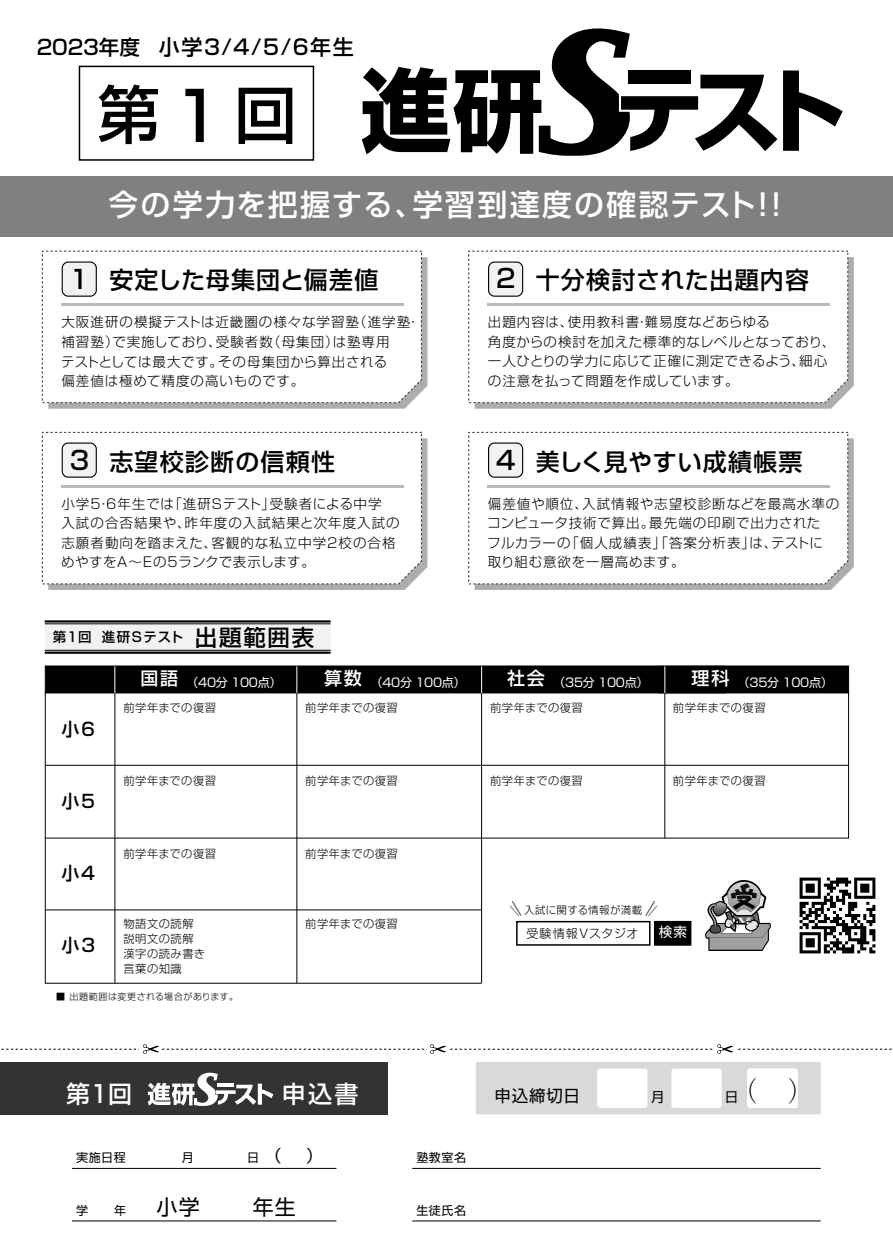
<style>
.page{position:relative;width:893px;height:1251px;background:#fff}
.page>*{position:absolute;margin:0;border:0;box-sizing:border-box;transform-origin:0 0}
.t1{font:500 63px "Shin Go Pro";color:#000}
.t2{font:500 30px "Shin Go Pro";letter-spacing:.075em;color:#fff}
.t3{font:300 27px "Ryumin Pr 6 N";color:#000}
.t4{font:500 25.5px "Shin Go Pro";color:#000}
.t5{font:500 24px "Shin Go Pro";letter-spacing:.05em;color:#000}
.t6{font:500 24px "Shin Go Pro";letter-spacing:-.015em;color:#fff}
.t7{font:500 21px "Shin Go Pro";letter-spacing:.075em;color:#000}
.t8{font:21px "Shin Go Pro";color:#000}
.t9{font:500 18px "Shin Go Pro";letter-spacing:-.025em;color:#000}
.t10{font:16.5px "Shin Go Pro";letter-spacing:.05em;color:#000}
.t11{font:300 13.5px/19.5px "Shin Go Pro";letter-spacing:.06em;color:#000}
.t12{font:500 13.5px "Shin Go Pro";letter-spacing:-.03em;color:#000}
.t13{font:13.5px "Shin Go Pro";color:#fff}
.t14{font:13.5px "Shin Go Pro";color:#000}
.t15{font:12px "Shin Go Pro";letter-spacing:-.025em;color:#fff}
.t16{font:12px "Shin Go Pro";letter-spacing:.05em;color:#000}
.t17{font:300 12px "Shin Go Pro";letter-spacing:.035em;color:#000}
.t18{font:300 11.25px/15px "Shin Go Pro";letter-spacing:.05em;color:#000}
.t19{font:300 10.5px "Shin Go Pro";letter-spacing:.03em;color:#000}
.t20{font:300 9px "Shin Go Pro";letter-spacing:.055em;color:#000}
.s1{font-size:20.55px}
.s2{font-size:67.5px}
.s3{font-size:22.5px}
.s4{font-weight:500;font-size:18px}
.s5{font-size:12px}
.s6{font-family:"Shin Go Pro";font-weight:400;font-size:13.5px}
</style>
<div class="page">
<img style="left:849px;top:877px;width:27px;height:77px">
<div style="left:0;top:176px;width:893px;height:60px;background:#808080"></div>
<svg style="left:475px;top:438px;width:379px;height:151px;background:#b3b3b3"></svg>
<svg style="left:468px;top:431px;width:381px;height:154px"></svg>
<svg style="left:475px;top:257px;width:379px;height:151px;background:#b3b3b3"></svg>
<svg style="left:468px;top:250px;width:381px;height:154px"></svg>
<div style="left:79px;top:66px;width:235px;height:95px;border:2px solid #000"></div>
<div style="left:488px;top:443px;width:35px;height:34px;background:#f2f2f2;border-radius:6px"></div>
<div style="left:488px;top:442px;width:35px;height:35px;border:1px solid #000;border-radius:6px"></div>
<div style="left:488px;top:262px;width:35px;height:34px;background:#f2f2f2;border-radius:6px"></div>
<div style="left:488px;top:261px;width:35px;height:36px;border:1px solid #000;border-radius:6px"></div>
<hr style="left:488px;top:485px;width:342px;height:2px;background:#bababa">
<hr style="left:488px;top:304px;width:342px;height:2px;background:#bababa">
<svg style="left:48px;top:438px;width:379px;height:151px;background:#b2b2b2"></svg>
<svg style="left:41px;top:431px;width:381px;height:154px"></svg>
<svg style="left:48px;top:257px;width:379px;height:151px;background:#b2b2b2"></svg>
<svg style="left:41px;top:250px;width:381px;height:154px"></svg>
<div style="left:62px;top:443px;width:34px;height:34px;background:#f2f2f2;border-radius:6px"></div>
<div style="left:62px;top:442px;width:35px;height:35px;border:1px solid #000;border-radius:6px"></div>
<div style="left:62px;top:262px;width:34px;height:34px;background:#f2f2f2;border-radius:6px"></div>
<div style="left:62px;top:261px;width:35px;height:36px;border:1px solid #000;border-radius:6px"></div>
<hr style="left:61px;top:485px;width:343px;height:2px;background:#bababa">
<hr style="left:61px;top:304px;width:343px;height:2px;background:#bababa">
<svg style="left:1px;top:1044px;width:891px;height:10px"></svg>
<div style="left:0;top:1061px;width:388px;height:53px;background:#333"></div>
<hr style="left:72px;top:1167px;width:264px;height:1px;background:#000">
<hr style="left:72px;top:1220px;width:264px;height:1px;background:#000">
<hr style="left:412px;top:1167px;width:409px;height:1px;background:#000">
<hr style="left:412px;top:1220px;width:409px;height:1px;background:#000">
<div style="left:45px;top:624px;width:285px;height:26px;background:#f2f2f2"></div>
<hr style="left:45px;top:623px;width:286px;height:1px;background:#000">
<hr style="left:45px;top:650px;width:286px;height:1px;background:#000">
<hr style="left:45px;top:620px;width:286px;height:2px;background:#000">
<hr style="left:45px;top:651px;width:286px;height:2px;background:#000">
<svg style="left:783px;top:70px;width:60px;height:81px"></svg>
<svg style="left:362px;top:28px;width:415px;height:128px"></svg>
<svg style="left:148px;top:1072px;width:125px;height:33px"></svg>
<svg style="left:45px;top:692px;width:804px;height:291px"></svg>
<div style="left:45px;top:665px;width:804px;height:27px;background:#000;border:1px solid #000"></div>
<div style="left:658px;top:665px;width:68px;height:28px;background:#000;border:1px solid #000"></div>
<hr style="left:114px;top:692px;width:1px;height:290px;background:#000">
<hr style="left:45px;top:764px;width:803px;height:1px;background:#000">
<hr style="left:45px;top:837px;width:803px;height:1px;background:#000">
<hr style="left:45px;top:909px;width:436px;height:1px;background:#000">
<svg style="left:481px;top:666px;width:1px;height:26px"></svg>
<svg style="left:296px;top:666px;width:1px;height:26px"></svg>
<svg style="left:114px;top:666px;width:1px;height:26px"></svg>
<svg style="left:664px;top:666px;width:1px;height:26px"></svg>
<hr style="left:45px;top:982px;width:436px;height:1px;background:#000">
<div style="left:476px;top:1061px;width:345px;height:53px;background:#d9d9d9;border-radius:2px"></div>
<div style="left:671px;top:1068px;width:51px;height:39px;background:#fff;border-radius:3px"></div>
<div style="left:597px;top:1068px;width:50px;height:39px;background:#fff;border-radius:3px"></div>
<div style="left:747px;top:1068px;width:51px;height:39px;background:#fff;border-radius:3px"></div>
<h3 class="t7" style="left:37px;top:30px;width:319px"><span class="s1">202３年度</span> 小学3/4/5/6年生</h3>
<h1 class="t1" style="left:97px;top:63px;width:201px">第<span class="s2">１</span>回</h1>
<h3 class="t4" style="left:70px;top:258px;width:21px">1</h3>
<h2 class="t2" style="left:108px;top:180px;width:684px">今の学力を把握する、学習到達度の確認テスト！！</h2>
<h3 class="t5" style="left:109px;top:260px;width:270px">安定した母集団と偏差値</h3>
<h3 class="t4" style="left:493px;top:257px;width:27px">２</h3>
<h3 class="t5" style="left:536px;top:260px;width:275px">十分検討された出題内容</h3>
<p class="t11" style="left:61px;top:311px;width:360px">大阪進研の模擬テストは近畿圏の様々な学習塾（進学塾・補習塾）で実施しており、受験者数（母集団）は塾専用<br>テストとしては最大です。その母集団から算出される<br>偏差値は極めて精度の高いものです。</p>
<p class="t11" style="left:488px;top:311px;width:349px">出題内容は、使用教科書・難易度などあらゆる<br>角度からの検討を加えた標準的なレベルとなっており、一人ひとりの学力に応じて正確に測定できるよう、細心の注意を払って問題を作成しています。</p>
<h3 class="t4" style="left:70px;top:439px;width:21px">3</h3>
<h3 class="t5" style="left:109px;top:442px;width:227px">志望校診断の信頼性</h3>
<h3 class="t4" style="left:496px;top:439px;width:21px">4</h3>
<h3 class="t5" style="left:536px;top:442px;width:268px">美しく見やすい成績帳票</h3>
<p class="t11" style="left:61px;top:492px;width:340px">小学5・6年生では「進研Ｓテスト」受験者による中学<br>入試の合否結果や、昨年度の入試結果と次年度入試の志願者動向を踏まえた、客観的な私立中学2校の合格めやすをＡ～Ｅの5ランクで表示します。</p>
<p class="t11" style="left:487px;top:492px;width:354px">偏差値や順位、入試情報や志望校診断などを最高水準のコンピュータ技術で算出。最先端の印刷で出力された<br>フルカラーの「個人成績表」「答案分析表」は、テストに取り組む意欲を一層高めます。</p>
<p class="t12" style="left:53px;top:626px;width:263px">第１回 進研Ｓテスト <span class="s3">出題範囲表</span></p>
<p class="t15" style="left:140px;top:672px;width:142px"><span class="s4">国語</span> （40分 100点）</p>
<p class="t15" style="left:324px;top:672px;width:143px"><span class="s4">算数</span> （40分 100点）</p>
<p class="t15" style="left:507px;top:672px;width:143px"><span class="s4">社会</span> （35分 100点）</p>
<p class="t15" style="left:691px;top:672px;width:143px"><span class="s4">理科</span> （35分 100点）</p>
<h3 class="t9" style="left:62px;top:714px;width:37px">小６</h3>
<h3 class="t9" style="left:62px;top:786px;width:37px">小５</h3>
<h3 class="t9" style="left:62px;top:858px;width:37px">小４</h3>
<h3 class="t9" style="left:62px;top:930px;width:35px">小3</h3>
<p class="t18" style="left:123px;top:698px;width:94px">前学年までの復習</p>
<p class="t18" style="left:305px;top:698px;width:94px">前学年までの復習</p>
<p class="t18" style="left:490px;top:698px;width:94px">前学年までの復習</p>
<p class="t18" style="left:673px;top:698px;width:94px">前学年までの復習</p>
<p class="t18" style="left:123px;top:771px;width:94px">前学年までの復習</p>
<p class="t18" style="left:305px;top:771px;width:94px">前学年までの復習</p>
<p class="t18" style="left:123px;top:844px;width:94px">前学年までの復習</p>
<p class="t18" style="left:305px;top:844px;width:94px">前学年までの復習</p>
<p class="t18" style="left:123px;top:915px;width:83px">物語文の読解説明文の読解漢字の読み書き言葉の知識</p>
<p class="t18" style="left:305px;top:915px;width:94px">前学年までの復習</p>
<p class="t18" style="left:490px;top:771px;width:94px">前学年までの復習</p>
<p class="t18" style="left:673px;top:771px;width:94px">前学年までの復習</p>
<p class="t19" style="left:524px;top:900px;width:120px">入試に関する情報が満載</p>
<p class="t17" style="left:526px;top:923px;width:114px">受験情報Ｖスタジオ</p>
<p class="t13" style="left:659px;top:920px;width:30px">検索</p>
<p class="t20" style="left:56px;top:989px;width:183px">■ 出題範囲は変更される場合があります。</p>
<h3 class="t6" style="left:66px;top:1074px;width:68px">第１回</h3>
<h3 class="t6" style="left:282px;top:1074px;width:78px">申込書</h3>
<p class="t16" style="left:76px;top:1147px;width:51px">実施日程</p>
<p class="t16" style="left:182px;top:1147px;width:13px">月</p>
<p class="t10" style="left:247px;top:1142px;width:77px"><span class="s5">日</span>（ 　）</p>
<p class="t16" style="left:76px;top:1200px;width:51px">学　　年</p>
<h3 class="t8" style="left:157px;top:1189px;width:141px">小学　　 年生</h3>
<p class="t16" style="left:416px;top:1147px;width:51px">塾教室名</p>
<p class="t16" style="left:416px;top:1200px;width:51px">生徒氏名</p>
<p class="t10" style="left:494px;top:1082px;width:87px">申込締切日</p>
<p class="t14" style="left:651px;top:1085px;width:15px">月</p>
<h3 class="t3" style="left:725px;top:1069px;width:91px"><span class="s6">日</span>（　）</h3>
</div>
